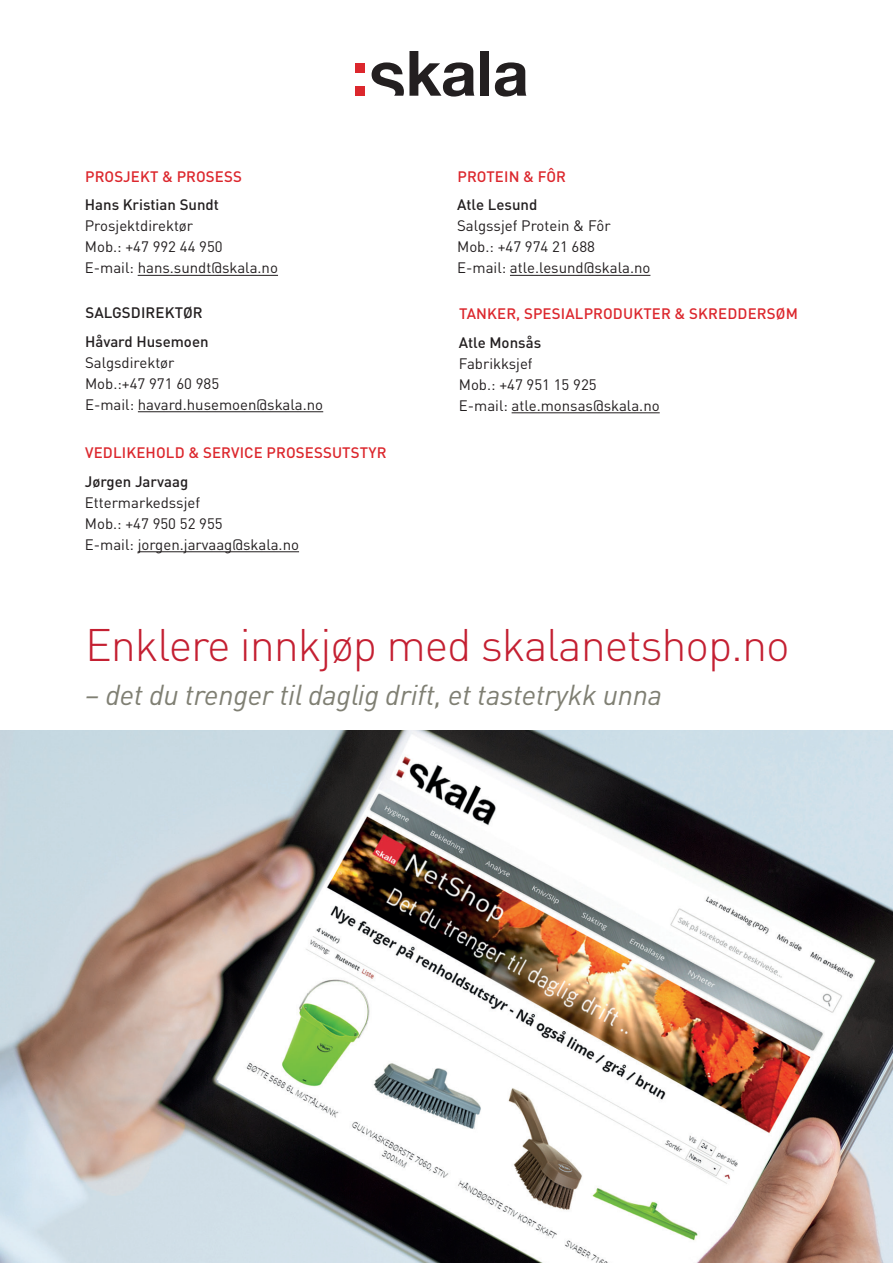
<style>
.page{position:relative;width:893px;height:1263px;background:#fff}
.page>*{position:absolute;margin:0;border:0;box-sizing:border-box;transform-origin:0 0}
.Liten_head{font:300 45px "DINOT";letter-spacing:-.025em;color:#c42032}
.Liten_head-2{font:italic 28.5px "DINOT";letter-spacing:-.01em;color:#7f7f73}
.t1{font:15px "DINOT";color:#231f20}
.t2{font:500 15px "DINOT";letter-spacing:.01em;color:#dc272d}
.t3{font:500 15px "DINOT";color:#231f20}
</style>
<div class="page">
<div style="left:480px;top:51px;width:9px;height:45px;background:#231f20"></div>
<svg style="left:372px;top:51px;width:102px;height:46px"></svg>
<svg style="left:495px;top:62px;width:31px;height:35px"></svg>
<div style="left:355px;top:63px;width:10px;height:10px;background:#dc272d"></div>
<div style="left:355px;top:86px;width:10px;height:10px;background:#dc272d"></div>
<hr style="left:138px;top:275px;width:140px;height:1px;background:#231f20">
<hr style="left:510px;top:275px;width:140px;height:1px;background:#231f20">
<hr style="left:138px;top:551px;width:161px;height:1px;background:#231f20">
<hr style="left:512px;top:412px;width:148px;height:1px;background:#231f20">
<hr style="left:138px;top:411px;width:185px;height:1px;background:#231f20">
<img style="left:0;top:730px;width:893px;height:533px">
<p class="t2" style="left:85px;top:167px;width:158px">PROSJEKT &amp; PROSESS</p>
<p class="t2" style="left:457px;top:167px;width:110px">PROTEIN &amp; FÔR</p>
<p class="t3" style="left:85px;top:195px;width:136px">Hans Kristian Sundt</p>
<p class="t1" style="left:85px;top:216px;width:110px">Prosjektdirektør</p>
<p class="t1" style="left:85px;top:237px;width:139px">Mob.: +47 992 44 950</p>
<p class="t1" style="left:85px;top:258px;width:195px">E-mail: hans.sundt@skala.no</p>
<p class="t3" style="left:457px;top:195px;width:82px">Atle Lesund</p>
<p class="t1" style="left:457px;top:216px;width:155px">Salgssjef Protein &amp; Fôr</p>
<p class="t1" style="left:457px;top:237px;width:139px">Mob.: +47 974 21 688</p>
<p class="t1" style="left:457px;top:258px;width:195px">E-mail: atle.lesund@skala.no</p>
<p class="t3" style="left:85px;top:303px;width:119px">SALGSDIREKTØR</p>
<p class="t2" style="left:459px;top:304px;width:340px">TANKER, SPESIALPRODUKTER &amp; SKREDDERSØM</p>
<p class="t3" style="left:85px;top:332px;width:125px">Håvard Husemoen</p>
<p class="t1" style="left:85px;top:353px;width:91px">Salgsdirektør</p>
<p class="t1" style="left:85px;top:374px;width:136px">Mob.:+47 971 60 985</p>
<p class="t1" style="left:85px;top:395px;width:240px">E-mail: havard.husemoen@skala.no</p>
<p class="t2" style="left:85px;top:443px;width:303px">VEDLIKEHOLD &amp; SERVICE PROSESSUTSTYR</p>
<p class="t3" style="left:85px;top:472px;width:105px">Jørgen Jarvaag</p>
<p class="t1" style="left:85px;top:493px;width:117px">Ettermarkedssjef</p>
<p class="t1" style="left:85px;top:514px;width:139px">Mob.: +47 950 52 955</p>
<p class="t1" style="left:85px;top:535px;width:216px">E-mail: jorgen.jarvaag@skala.no</p>
<p class="t3" style="left:459px;top:333px;width:84px">Atle Monsås</p>
<p class="t1" style="left:459px;top:354px;width:75px">Fabrikksjef</p>
<p class="t1" style="left:459px;top:375px;width:139px">Mob.: +47 951 15 925</p>
<p class="t1" style="left:459px;top:396px;width:202px">E-mail: atle.monsas@skala.no</p>
<p class="Liten_head" style="left:85px;top:617px;width:706px">Enklere innkjøp med skalanetshop.no</p>
<p class="Liten_head-2" style="left:85px;top:677px;width:578px">– det du trenger til daglig drift, et tastetrykk unna</p>
</div>
